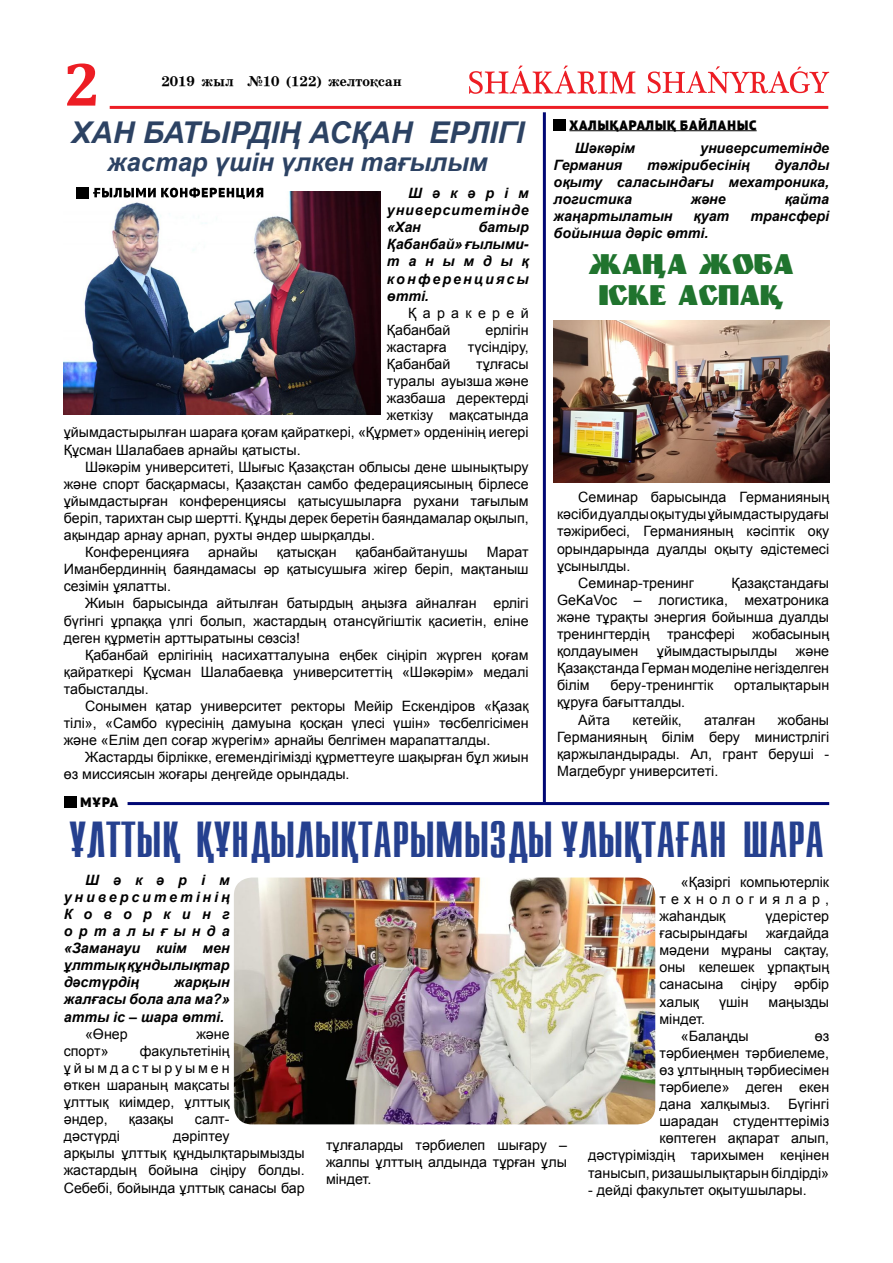
<style>
.page{position:relative;width:893px;height:1263px;background:#fff}
.page>*{position:absolute;margin:0;border:0;box-sizing:border-box;transform-origin:0 0}
.t1{font:700 62.4px "Cambria";color:#ed1d24}
.t2{font:42px "Sanasoft Compact.kz";color:#25408f;scale:1.11 1}
.t3{font:italic 700 30px "Arial";color:#2c4263}
.t4{font:27px/31.5px "Granit.kz";color:#20742e;text-align:center;scale:.83 1}
.t5{font:italic 700 25.5px "Arial";color:#2c4263}
.t6{font:14.25px/17.1px "Arial";color:#000;text-align:justify}
.t7{font:italic 700 14.25px/17.1px "Arial";color:#000;text-align:justify}
.t8{font:14.25px/17.1px "Arial";letter-spacing:.44em;color:#000}
.t9{font:700 13.5px "School Book.kz";color:#000}
.t10{font:900 13.5px "PT Sans Pro";letter-spacing:.08em;color:#000}
</style>
<div class="page">
<hr style="left:110px;top:106px;width:718px;height:3px;background:#ed1d24">
<svg style="left:469px;top:65px;width:167px;height:29px"></svg>
<svg style="left:648px;top:66px;width:181px;height:27px"></svg>
<img style="left:554px;top:321px;width:275px;height:161px">
<img style="left:234px;top:877px;width:421px;height:247px">
<img style="left:64px;top:192px;width:317px;height:222px">
<hr style="left:128px;top:802px;width:701px;height:3px;background:#000774">
<hr style="left:543px;top:112px;width:3px;height:690px;background:#000774">
<div style="left:77px;top:187px;width:12px;height:12px;background:#000"></div>
<svg style="left:93px;top:188px;width:170px;height:11px"></svg>
<div style="left:553px;top:119px;width:12px;height:12px;background:#000"></div>
<hr style="left:569px;top:130px;width:188px;height:1px;background:#000">
<div style="left:64px;top:796px;width:12px;height:12px;background:#000"></div>
<h1 class="t1" style="left:64px;top:46px;width:39px">2</h1>
<p class="t9" style="left:161px;top:74px;width:242px">2019 жыл №10 (122) желтоқсан</p>
<h3 class="t3" style="left:71px;top:113px;width:454px">ХАН БАТЫРДІҢ АСҚАН ЕРЛІГІ</h3>
<h3 class="t5" style="left:108px;top:146px;width:382px">жастар үшін үлкен тағылым</h3>
<p class="t7" style="left:387px;top:185px;width:143px;text-indent:21px">Шәкәрім университетінде «Хан</p>
<p class="t7" style="left:387px;top:219px;width:143px;text-indent:91px">батыр Қабанбай» ғылыми&shy;танымдық конференциясы өтті.</p>
<p class="t8" style="left:387px;top:304px;width:143px;text-indent:21px">Қаракерей<br>Қабанбай</p>
<p class="t6" style="left:486px;top:321px;width:45px">ерлігін</p>
<p class="t6" style="left:387px;top:338px;width:61px">жастарға</p>
<p class="t6" style="left:468px;top:338px;width:62px">түсіндіру,</p>
<p class="t6" style="left:387px;top:356px;width:65px">Қабанбай</p>
<p class="t6" style="left:476px;top:356px;width:54px">тұлғасы</p>
<p class="t6" style="left:387px;top:373px;width:143px">туралы ауызша және</p>
<p class="t6" style="left:387px;top:390px;width:143px">жазбаша деректерді</p>
<p class="t6" style="left:387px;top:407px;width:143px">жеткізу мақсатында</p>
<p class="t6" style="left:64px;top:424px;width:466px">ұйымдастырылған шараға қоғам қайраткері, «Құрмет» орденінің иегері</p>
<p class="t6" style="left:64px;top:441px;width:238px">Құсман Шалабаев арнайы қатысты.</p>
<p class="t6" style="left:85px;top:458px;width:445px">Шәкәрім университеті, Шығыс Қазақстан облысы дене шынықтыру</p>
<p class="t6" style="left:64px;top:475px;width:466px">және спорт басқармасы, Қазақстан самбо федерациясының бірлесе</p>
<p class="t6" style="left:64px;top:492px;width:466px">ұйымдастырған конференциясы қатысушыларға рухани тағылым</p>
<p class="t6" style="left:64px;top:509px;width:466px">беріп, тарихтан сыр шертті. Құнды дерек беретін баяндамалар оқылып,</p>
<p class="t6" style="left:64px;top:527px;width:313px">ақындар арнау арнап, рухты әндер шырқалды.</p>
<p class="t6" style="left:85px;top:544px;width:106px">Конференцияға</p>
<p class="t6" style="left:208px;top:544px;width:51px">арнайы</p>
<p class="t6" style="left:277px;top:544px;width:61px">қатысқан</p>
<p class="t6" style="left:355px;top:544px;width:114px">қабанбайтанушы</p>
<p class="t6" style="left:64px;top:544px;width:466px;text-indent:423px">Марат Иманбердиннің баяндамасы әр қатысушыға жігер беріп, мақтаныш сезімін ұялатты.</p>
<p class="t6" style="left:64px;top:595px;width:466px;text-indent:21px">Жиын барысында айтылған батырдың аңызға айналған ерлігі бүгінгі ұрпаққа үлгі болып, жастардың отансүйгіштік қасиетін, еліне деген құрметін арттыратыны сөзсіз!</p>
<p class="t6" style="left:64px;top:646px;width:466px;text-indent:21px">Қабанбай ерлігінің насихатталуына еңбек сіңіріп жүрген қоғам қайраткері Құсман Шалабаевқа университеттің «Шәкәрім» медалі табысталды.</p>
<p class="t6" style="left:64px;top:698px;width:466px;text-indent:21px">Сонымен қатар университет ректоры Мейір Ескендіров «Қазақ тілі», «Самбо күресінің дамуына қосқан үлесі үшін» төсбелгісімен және «Елім деп соғар жүрегім» арнайы белгімен марапатталды.</p>
<p class="t6" style="left:64px;top:749px;width:466px;text-indent:21px">Жастарды бірлікке, егемендігімізді құрметтеуге шақырған бұл жиын өз миссиясын жоғары деңгейде орындады.</p>
<p class="t10" style="left:80px;top:793px;width:39px">мұра</p>
<p class="t10" style="left:569px;top:116px;width:189px">халықаралық байланыс</p>
<p class="t7" style="left:575px;top:140px;width:62px">Шәкәрім</p>
<p class="t7" style="left:700px;top:140px;width:131px">университетінде</p>
<p class="t7" style="left:554px;top:157px;width:70px">Германия</p>
<p class="t7" style="left:647px;top:157px;width:104px">тәжірибесінің</p>
<p class="t7" style="left:554px;top:157px;width:277px;text-indent:221px">дуалды оқыту саласындағы мехатроника, логистика</p>
<p class="t7" style="left:691px;top:191px;width:36px">және</p>
<p class="t7" style="left:785px;top:191px;width:46px">қайта</p>
<p class="t7" style="left:554px;top:208px;width:120px">жаңартылатын</p>
<p class="t7" style="left:694px;top:208px;width:37px">қуат</p>
<p class="t7" style="left:750px;top:208px;width:80px">трансфері</p>
<p class="t7" style="left:554px;top:225px;width:156px">бойынша дәріс өтті.</p>
<h3 class="t4" style="left:589px;top:248px;width:249px">ЖАҢА ЖОБА<br>ІСКЕ АСПАҚ</h3>
<p class="t6" style="left:578px;top:489px;width:252px">Семинар барысында Германияның</p>
<p class="t6" style="left:557px;top:506px;width:274px">кәсіби дуалды оқытуды ұйымдастырудағы</p>
<p class="t6" style="left:557px;top:523px;width:274px">тәжірибесі, Германияның кәсіптік оқу</p>
<p class="t6" style="left:557px;top:540px;width:274px">орындарында дуалды оқыту әдістемесі</p>
<p class="t6" style="left:557px;top:557px;width:75px">ұсынылды.</p>
<p class="t6" style="left:578px;top:574px;width:117px">Семинар-тренинг</p>
<p class="t6" style="left:557px;top:574px;width:274px;text-indent:174px">Қазақстандағы GeKaVoc – логистика, мехатроника және тұрақты энергия бойынша дуалды тренингтердің трансфері жобасының қолдауымен</p>
<p class="t6" style="left:657px;top:643px;width:122px">ұйымдастырылды</p>
<p class="t6" style="left:557px;top:643px;width:274px;text-indent:239px">және Қазақстанда Герман моделіне негізделген білім</p>
<p class="t6" style="left:611px;top:677px;width:104px">беру-тренингтік</p>
<p class="t6" style="left:734px;top:677px;width:96px">орталықтарын</p>
<p class="t6" style="left:578px;top:694px;width:108px;text-indent:-21px">құруға бағытталды.<br>Айта</p>
<p class="t6" style="left:557px;top:711px;width:274px;text-indent:221px">жобаны Германияның білім беру министрлігі қаржыландырады. Ал, грант беруші - Магдебург университеті.</p>
<p class="t6" style="left:632px;top:711px;width:51px">кетейік,</p>
<p class="t6" style="left:704px;top:711px;width:53px">аталған</p>
<h2 class="t2" style="left:69px;top:816px;width:682px">ҰЛТТЫҚ ҚҰНДЫЛЫҚТАРЫМЫЗДЫ ҰЛЫҚТАҒАН ШАРА</h2>
<p class="t7" style="left:64px;top:872px;width:167px;text-indent:21px">Шәкәрім университетінің Коворкинг орталығында «Заманауи киім мен ұлттық құндылықтар дәстүрдің</p>
<p class="t7" style="left:64px;top:974px;width:167px;text-indent:111px">жарқын жалғасы бола ала ма?» атты іс – шара өтті.</p>
<p class="t6" style="left:85px;top:1025px;width:44px">«Өнер</p>
<p class="t6" style="left:196px;top:1025px;width:35px">және</p>
<p class="t6" style="left:64px;top:1042px;width:46px">спорт»</p>
<p class="t6" style="left:64px;top:1042px;width:167px;text-indent:76px">факультетінің ұйымдастыруымен өткен шараның мақсаты ұлттық киімдер, ұлттық әндер,</p>
<p class="t6" style="left:129px;top:1111px;width:46px">қазақы</p>
<p class="t6" style="left:195px;top:1111px;width:36px">салт-</p>
<p class="t6" style="left:64px;top:1128px;width:242px;text-align:left;text-indent:110px">дәріптеу<br>арқылы ұлттық құндылқтарымызды жастардың бойына сіңіру болды.<br>Себебі, бойында ұлттық санасы бар</p>
<p class="t6" style="left:64px;top:1128px;width:58px">дәстүрді</p>
<p class="t6" style="left:326px;top:1137px;width:242px">тұлғаларды тәрбиелеп шығару – жалпы ұлттың алдында тұрған ұлы міндет.</p>
<p class="t6" style="left:659px;top:873px;width:171px;text-indent:21px">«Қазіргі компьютерлік технологиялар, жаһандық</p>
<p class="t6" style="left:765px;top:908px;width:65px">үдерістер</p>
<p class="t6" style="left:659px;top:925px;width:171px;text-indent:107px">жағдайда мәдени мұраны сақтау, оны келешек ұрпақтың санасына сіңіру әрбір халық</p>
<p class="t6" style="left:659px;top:925px;width:90px">ғасырындағы</p>
<p class="t6" style="left:719px;top:993px;width:31px">үшін</p>
<p class="t6" style="left:769px;top:993px;width:62px">маңызды</p>
<p class="t6" style="left:681px;top:1010px;width:69px;text-indent:-21px">міндет. «Балаңды</p>
<p class="t6" style="left:588px;top:1027px;width:242px;text-align:right">өз<br>тәрбиеңмен тәрбиелеме,<br>өз ұлтыңның тәрбиесімен тәрбиеле» деген екен<br>дана халқымыз. Бүгінгі<br>шарадан студенттеріміз<br>көптеген ақпарат алып, дәстүріміздің тарихымен кеңінен танысып, ризашылықтарын білдірді»</p>
<p class="t6" style="left:588px;top:1181px;width:220px">- дейді факультет оқытушылары.</p>
</div>
